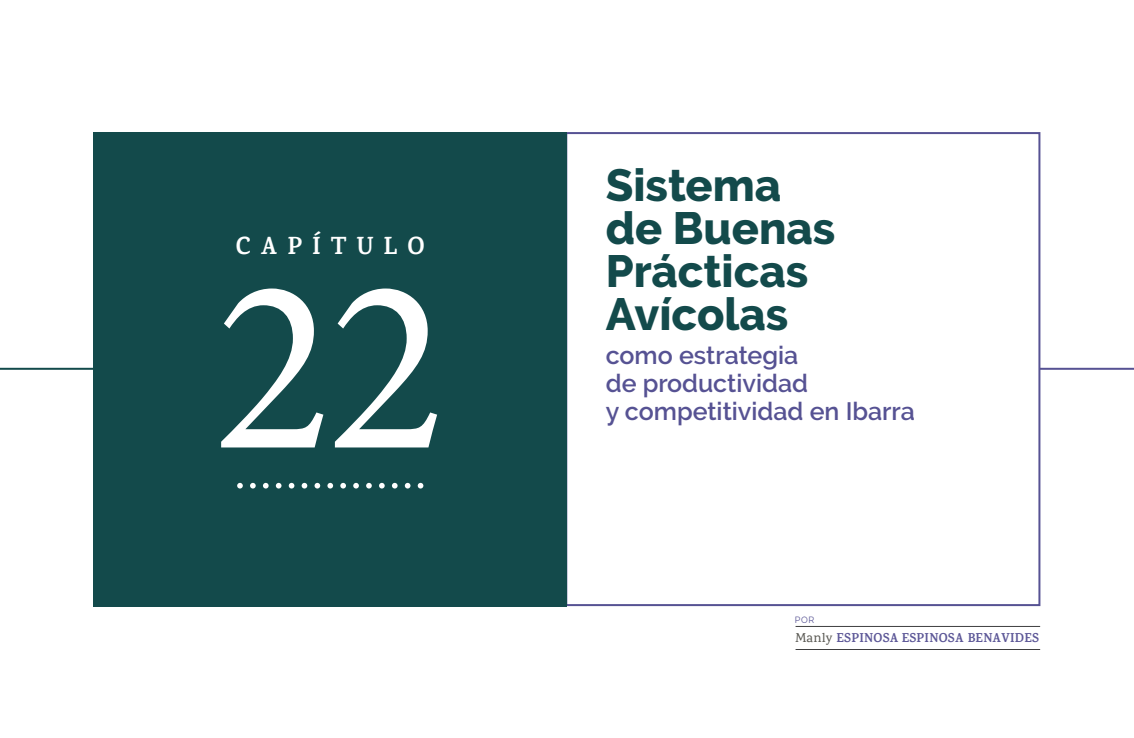
<style>
.page{position:relative;width:1134px;height:738px;background:#fff}
.page>*{position:absolute;margin:0;border:0;box-sizing:border-box;transform-origin:0 0}
.t1{font:250px "Minion Pro";color:#fff}
.t2{font:800 45px/43px "Raleway";color:#134a4b}
.t3{font:600 25px/28px "Raleway";color:#565293}
.t4{font:700 25px "Karma";letter-spacing:.4em;color:#fff}
.t5{font:700 13px "Karma";letter-spacing:.02em;color:#5c5797}
.t6{font:9px "Raleway";color:#565293}
.s1{font-weight:500;color:#585751}
</style>
<div class="page">
<div style="left:565px;top:132px;width:475px;height:473px;border:2px solid #565293"></div>
<hr style="left:795px;top:648px;width:245px;height:1px;background:#3e3e3f">
<hr style="left:795px;top:625px;width:245px;height:1px;background:#3e3e3f">
<div style="left:94px;top:132px;width:473px;height:473px;background:#134a4b"></div>
<svg style="left:302px;top:482px;width:5px;height:6px"></svg>
<svg style="left:289px;top:482px;width:5px;height:6px"></svg>
<svg style="left:315px;top:482px;width:5px;height:6px"></svg>
<svg style="left:327px;top:482px;width:6px;height:6px"></svg>
<svg style="left:276px;top:482px;width:5px;height:6px"></svg>
<svg style="left:340px;top:482px;width:6px;height:6px"></svg>
<svg style="left:250px;top:482px;width:6px;height:6px"></svg>
<svg style="left:263px;top:482px;width:6px;height:6px"></svg>
<svg style="left:237px;top:482px;width:6px;height:6px"></svg>
<svg style="left:405px;top:482px;width:5px;height:6px"></svg>
<svg style="left:418px;top:482px;width:5px;height:6px"></svg>
<svg style="left:392px;top:482px;width:6px;height:6px"></svg>
<svg style="left:353px;top:482px;width:6px;height:6px"></svg>
<svg style="left:366px;top:482px;width:6px;height:6px"></svg>
<svg style="left:379px;top:482px;width:6px;height:6px"></svg>
<hr style="left:0;top:367px;width:94px;height:2px;background:#134a4b">
<hr style="left:1039px;top:367px;width:95px;height:2px;background:#565293">
<p class="t4" style="left:236px;top:230px;width:190px">CAPÍTULO</p>
<h1 class="t1" style="left:213px;top:200px;width:235px">22</h1>
<h2 class="t2" style="left:606px;top:164px;width:231px">Sistema de Buenas<br>Prácticas<br>Avícolas</h2>
<p class="t3" style="left:606px;top:341px;width:311px">como estrategia<br>de productividad<br>y competitividad en Ibarra</p>
<p class="t6" style="left:795px;top:613px;width:21px">POR</p>
<p class="t5" style="left:795px;top:629px;width:245px"><span class="s1">Manly</span> ESPINOSA ESPINOSA BENAVIDES</p>
</div>
